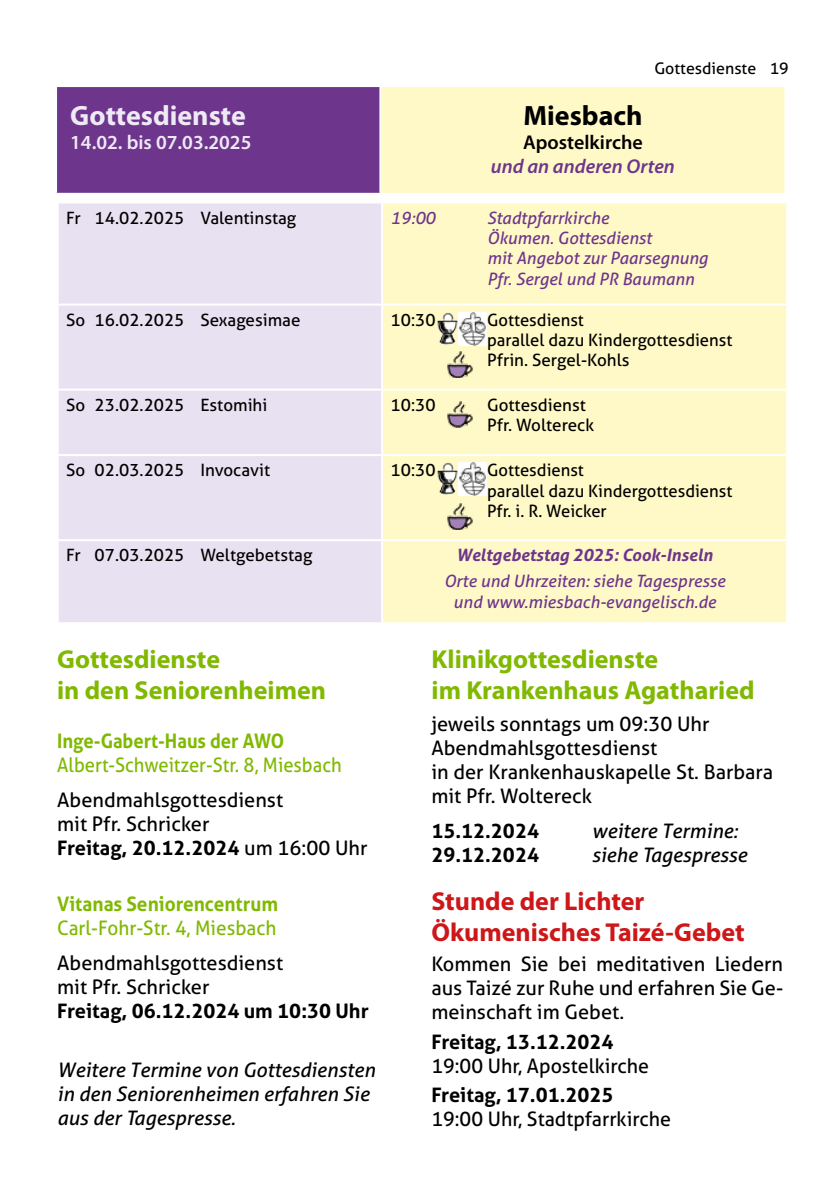
<style>
.page{position:relative;width:840px;height:1191px;background:#fff}
.page>*{position:absolute;margin:0;border:0;box-sizing:border-box;transform-origin:0 0}
.t1{font:700 28px "Myriad Pro";color:#eeeaf5}
.t2{font:700 28px "Myriad Pro";color:#000}
.t3{font:700 26px/31.2px "Myriad Pro";color:#80b900}
.t4{font:700 26px/31.2px "Myriad Pro";color:#cd1719}
.t5{font:20px/24px "Aller";color:#000}
.t6{font:italic 20px/24px "Aller";color:#000}
.t7{font:700 20px "Aller";color:#000}
.t8{font:20px "Aller";color:#80b900;scale:.92 1}
.t9{font:20px "Aller";color:#80b900;scale:.95 1}
.t10{font:700 20px "Aller";color:#80b900;scale:.92 1}
.t11{font:700 20px "Aller";color:#80b900;scale:.95 1}
.t12{font:600 20px "Myriad Pro";color:#eeeaf5}
.t13{font:italic 600 20px "Myriad Pro";color:#6e358c}
.t14{font:600 20px "Myriad Pro";color:#000}
.t15{font:17px/20.4px "Aller";color:#000}
.t16{font:italic 17px/20.4px "Aller";color:#6e358c}
.t17{font:italic 700 17px "Aller";color:#6e358c}
.t18{font:16px "Aller";color:#000}
.s1{font-weight:700}
</style>
<div class="page">
<div style="left:56px;top:86px;width:324px;height:108px;background:#6e358c"></div>
<div style="left:380px;top:86px;width:405px;height:108px;background:#fff9c7"></div>
<hr style="left:55px;top:85px;width:325px;height:2px;background:#fff">
<hr style="left:55px;top:87px;width:2px;height:106px;background:#fff">
<hr style="left:380px;top:85px;width:406px;height:2px;background:#fff">
<hr style="left:379px;top:87px;width:2px;height:106px;background:#fff">
<hr style="left:784px;top:87px;width:2px;height:106px;background:#fff">
<hr style="left:55px;top:193px;width:325px;height:2px;background:#fff">
<hr style="left:380px;top:193px;width:406px;height:2px;background:#fff">
<div style="left:59px;top:203px;width:322px;height:419px;background:#e8e1f1"></div>
<div style="left:383px;top:203px;width:402px;height:419px;background:#fff9c7"></div>
<hr style="left:57px;top:303px;width:325px;height:2px;background:#fff">
<hr style="left:57px;top:388px;width:325px;height:2px;background:#fff">
<hr style="left:57px;top:454px;width:325px;height:2px;background:#fff">
<hr style="left:57px;top:539px;width:325px;height:2px;background:#fff">
<hr style="left:382px;top:303px;width:405px;height:2px;background:#fff">
<hr style="left:382px;top:388px;width:405px;height:2px;background:#fff">
<hr style="left:382px;top:454px;width:405px;height:2px;background:#fff">
<hr style="left:382px;top:539px;width:405px;height:2px;background:#fff">
<img style="left:446px;top:400px;width:27px;height:27px">
<img style="left:446px;top:351px;width:27px;height:27px">
<img style="left:446px;top:503px;width:27px;height:27px">
<img style="left:435px;top:312px;width:51px;height:33px">
<img style="left:435px;top:462px;width:51px;height:33px">
<h1 class="t1" style="left:70px;top:98px;width:177px">Gottesdienste</h1>
<p class="t12" style="left:70px;top:130px;width:182px">14.02. bis 07.03.2025</p>
<p class="t18" style="left:654px;top:59px;width:136px">Gottesdienste 19</p>
<h1 class="t2" style="left:523px;top:98px;width:121px">Miesbach</h1>
<p class="t14" style="left:523px;top:130px;width:121px">Apostelkirche</p>
<p class="t13" style="left:490px;top:154px;width:185px">und an anderen Orten</p>
<p class="t15" style="left:66px;top:207px;width:231px">Fr 14.02.2025 Valentinstag</p>
<p class="t16" style="left:390px;top:207px;width:46px">19:00</p>
<p class="t16" style="left:487px;top:207px;width:222px">Stadtpfarrkirche<br>Ökumen. Gottesdienst<br>mit Angebot zur Paarsegnung<br>Pfr. Sergel und PR Baumann</p>
<p class="t15" style="left:66px;top:309px;width:236px">So 16.02.2025 Sexagesimae</p>
<p class="t15" style="left:390px;top:309px;width:46px">10:30</p>
<p class="t15" style="left:487px;top:309px;width:247px">Gottesdienst<br>parallel dazu Kindergottesdienst<br>Pfrin. Sergel-Kohls</p>
<p class="t15" style="left:66px;top:394px;width:202px">So 23.02.2025 Estomihi</p>
<p class="t15" style="left:390px;top:394px;width:46px">10:30</p>
<p class="t15" style="left:487px;top:394px;width:108px">Gottesdienst<br>Pfr. Woltereck</p>
<p class="t15" style="left:66px;top:460px;width:205px">So 02.03.2025 Invocavit</p>
<p class="t15" style="left:390px;top:460px;width:46px">10:30</p>
<p class="t15" style="left:487px;top:460px;width:247px">Gottesdienst<br>parallel dazu Kindergottesdienst<br>Pfr. i. R. Weicker</p>
<p class="t15" style="left:66px;top:545px;width:247px">Fr 07.03.2025 Weltgebetstag</p>
<p class="t17" style="left:456px;top:544px;width:258px">Weltgebetstag 2025: Cook-Inseln</p>
<p class="t16" style="left:444px;top:571px;width:282px;text-align:center">Orte und Uhrzeiten: siehe Tagespresse und www.miesbach-evangelisch.de</p>
<h2 class="t3" style="left:431px;top:642px;width:324px">Klinikgottesdienste<br>im Krankenhaus Agatharied</h2>
<p class="t5" style="left:431px;top:712px;width:343px">jeweils sonntags um 09:30 Uhr<br>Abendmahlsgottesdienst<br>in der Krankenhauskapelle St. Barbara mit Pfr. Woltereck</p>
<p class="t7" style="left:431px;top:819px;width:109px">15.12.2024</p>
<p class="t6" style="left:591px;top:819px;width:147px">weitere Termine:</p>
<p class="t7" style="left:431px;top:843px;width:109px">29.12.2024</p>
<p class="t6" style="left:591px;top:843px;width:157px">siehe Tagespresse</p>
<h2 class="t3" style="left:57px;top:642px;width:270px">Gottesdienste<br>in den Seniorenheimen</h2>
<p class="t10" style="left:57px;top:728px;width:248px">Inge-Gabert-Haus der AWO</p>
<p class="t8" style="left:57px;top:752px;width:311px">Albert-Schweitzer-Str. 8, Miesbach</p>
<p class="t5" style="left:57px;top:788px;width:312px">Abendmahlsgottesdienst<br>mit Pfr. Schricker<br><span class="s1">Freitag, 20.12.2024</span> um 16:00 Uhr</p>
<p class="t11" style="left:57px;top:891px;width:234px">Vitanas Seniorencentrum</p>
<p class="t9" style="left:57px;top:915px;width:232px">Carl-Fohr-Str. 4, Miesbach</p>
<p class="t5" style="left:57px;top:950px;width:227px">Abendmahlsgottesdienst mit Pfr. Schricker</p>
<p class="t7" style="left:57px;top:998px;width:313px">Freitag, 06.12.2024 um 10:30 Uhr</p>
<p class="t6" style="left:57px;top:1058px;width:319px">Weitere Termine von Gottesdiensten in den Seniorenheimen erfahren Sie aus der Tagespresse.</p>
<h2 class="t4" style="left:431px;top:884px;width:315px">Stunde der Lichter<br>Ökumenisches Taizé-Gebet</h2>
<p class="t5" style="left:431px;top:951px;width:353px;text-align:justify">Kommen Sie bei meditativen Liedern aus Taizé zur Ruhe und erfahren Sie Ge&shy;meinschaft im Gebet.</p>
<p class="t7" style="left:431px;top:1029px;width:184px">Freitag, 13.12.2024</p>
<p class="t5" style="left:431px;top:1053px;width:219px">19:00 Uhr, Apostelkirche</p>
<p class="t7" style="left:431px;top:1082px;width:184px">Freitag, 17.01.2025</p>
<p class="t5" style="left:431px;top:1107px;width:241px">19:00 Uhr, Stadtpfarrkirche</p>
</div>
